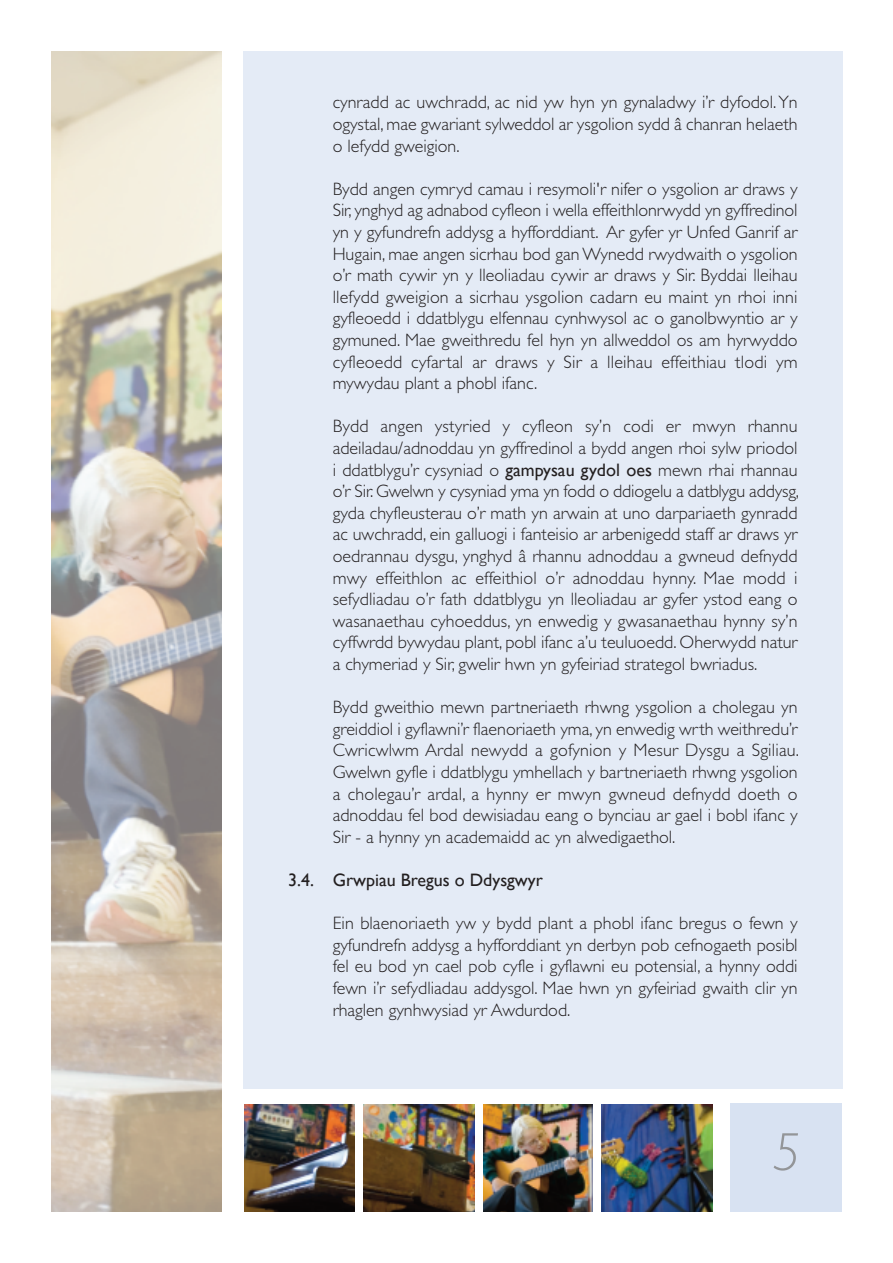
<style>
.page{position:relative;width:893px;height:1263px;background:#fff}
.page>*{position:absolute;margin:0;border:0;box-sizing:border-box;transform-origin:0 0}
.t1{font:italic 300 54px "Gill Sans";color:#939598}
.t2{font:300 18px/21.6px "Gill Sans";color:#231f20;text-align:justify}
.t3{font:18px "Gill Sans";color:#231f20}
.s1{font-weight:400}
</style>
<div class="page">
<div style="left:243px;top:51px;width:600px;height:1038px;background:#e4ebf6"></div>
<img style="left:244px;top:1104px;width:469px;height:108px">
<img style="left:51px;top:51px;width:170px;height:1161px">
<div style="left:356px;top:1103px;width:7px;height:109px;background:#fff"></div>
<div style="left:475px;top:1103px;width:7px;height:109px;background:#fff"></div>
<div style="left:593px;top:1103px;width:8px;height:109px;background:#fff"></div>
<div style="left:731px;top:1103px;width:111px;height:109px;background:#d8e2f2"></div>
<p class="t2" style="left:333px;top:93px;width:466px">cynradd ac uwchradd, ac nid yw hyn yn gynaladwy i’r dyfodol.Yn ogystal, mae gwariant sylweddol ar ysgolion sydd â chanran helaeth o lefydd gweigion.</p>
<p class="t2" style="left:333px;top:180px;width:466px">Bydd angen cymryd camau i resymoli'r nifer o ysgolion ar draws y Sir, ynghyd ag adnabod cyfleon i wella effeithlonrwydd yn gyffredinol yn y gyfundrefn addysg a hyfforddiant. Ar gyfer yr Unfed Ganrif ar Hugain, mae angen sicrhau bod gan Wynedd rwydwaith o ysgolion o’r math cywir yn y lleoliadau cywir ar draws y Sir. Byddai lleihau llefydd gweigion a sicrhau ysgolion cadarn eu maint yn rhoi inni gyfleoedd i ddatblygu elfennau cynhwysol ac o ganolbwyntio ar y gymuned. Mae gweithredu fel hyn yn allweddol os am hyrwyddo cyfleoedd cyfartal ar draws y Sir a lleihau effeithiau tlodi ym mywydau plant a phobl ifanc.</p>
<p class="t2" style="left:333px;top:417px;width:468px">Bydd angen ystyried y cyfleon sy’n codi er mwyn rhannu adeiladau/adnoddau yn gyffredinol a bydd angen rhoi sylw priodol i ddatblygu’r cysyniad o <span class="s1">gampysau gydol oes</span> mewn rhai rhannau o’r Sir. Gwelwn y cysyniad yma yn fodd o ddiogelu a datblygu addysg, gyda chyfleusterau o’r math yn arwain at uno darpariaeth gynradd ac uwchradd, ein galluogi i fanteisio ar arbenigedd staff ar draws yr oedrannau dysgu, ynghyd â rhannu adnoddau a gwneud defnydd mwy effeithlon ac effeithiol o’r adnoddau hynny. Mae modd i sefydliadau o’r fath ddatblygu yn lleoliadau ar gyfer ystod eang o wasanaethau cyhoeddus, yn enwedig y gwasanaethau hynny sy’n cyffwrdd bywydau plant, pobl ifanc a’u teuluoedd. Oherwydd natur a chymeriad y Sir, gwelir hwn yn gyfeiriad strategol bwriadus.</p>
<p class="t2" style="left:333px;top:698px;width:468px">Bydd gweithio mewn partneriaeth rhwng ysgolion a cholegau yn greiddiol i gyflawni’r flaenoriaeth yma, yn enwedig wrth weithredu’r Cwricwlwm Ardal newydd a gofynion y Mesur Dysgu a Sgiliau.<br>Gwelwn gyfle i ddatblygu ymhellach y bartneriaeth rhwng ysgolion a cholegau’r ardal, a hynny er mwyn gwneud defnydd doeth o adnoddau fel bod dewisiadau eang o bynciau ar gael i bobl ifanc y Sir - a hynny yn academaidd ac yn alwedigaethol.</p>
<p class="t3" style="left:288px;top:870px;width:256px">3.4. Grwpiau Bregus o Ddysgwyr</p>
<p class="t2" style="left:333px;top:914px;width:466px">Ein blaenoriaeth yw y bydd plant a phobl ifanc bregus o fewn y gyfundrefn addysg a hyfforddiant yn derbyn pob cefnogaeth posibl fel eu bod yn cael pob cyfle i gyflawni eu potensial, a hynny oddi fewn i’r sefydliadau addysgol. Mae hwn yn gyfeiriad gwaith clir yn rhaglen gynhwysiad yr Awdurdod.</p>
<h1 class="t1" style="left:772px;top:1122px;width:30px">5</h1>
</div>
